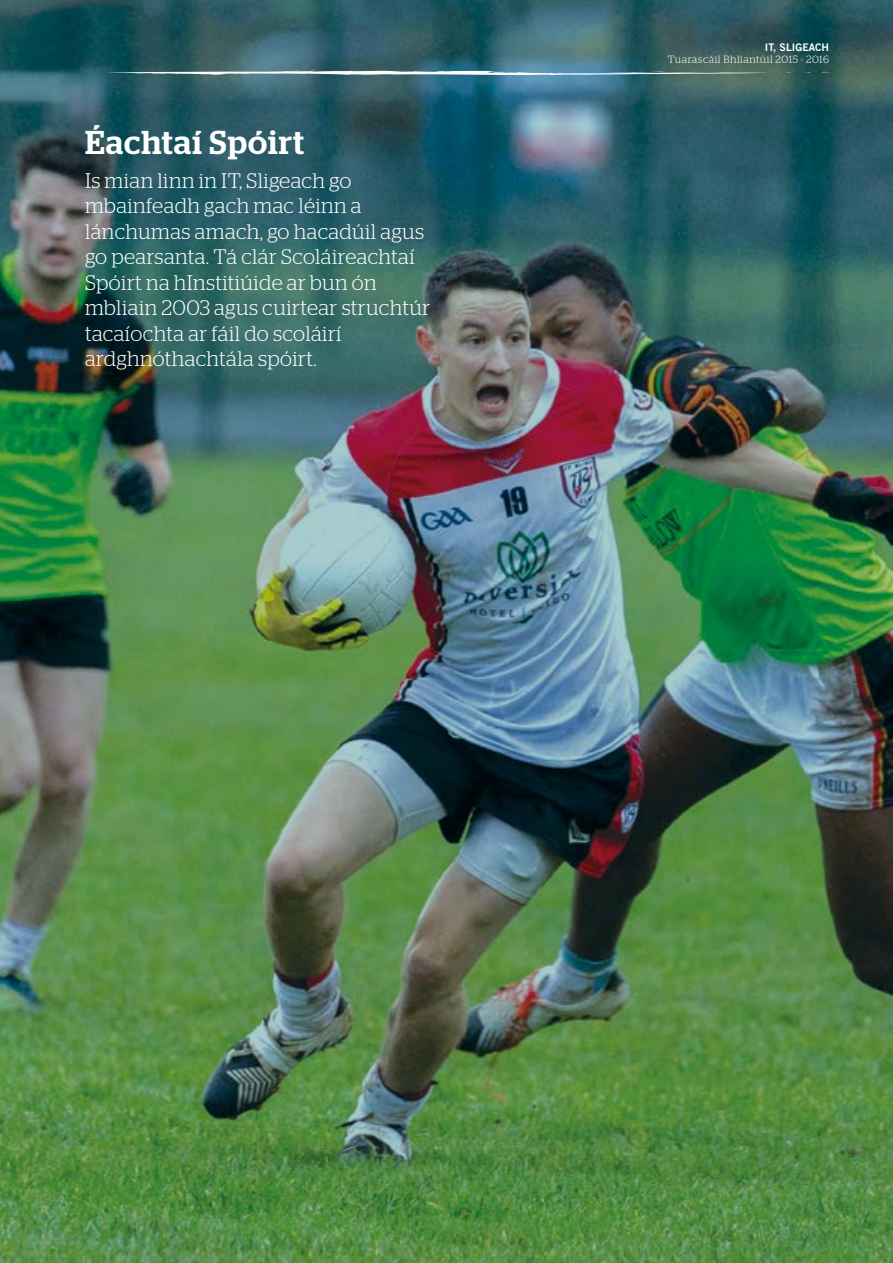
<style>
.page{position:relative;width:893px;height:1263px;background:#fff}
.page>*{position:absolute;margin:0;border:0;box-sizing:border-box;transform-origin:0 0}
.t1{font:500 33px "Stag";letter-spacing:.03em;color:#fff}
.t2{font:300 21px/25.5px "Stag";letter-spacing:.02em;color:#fff}
.t3{font:300 10.5px "Stag";letter-spacing:.05em;color:#fff}
.t4{font:10.5px "Trade Gothic Bold Two";color:#fff}
</style>
<div class="page">
<img style="left:0;top:0;width:893px;height:1263px">
<svg style="left:800px;top:72px;width:33px;height:1px"></svg>
<svg style="left:106px;top:70px;width:663px;height:5px"></svg>
<h1 class="t1" style="left:85px;top:123px;width:220px">Éachtaí Spóirt</h1>
<p class="t2" style="left:85px;top:168px;width:347px">Is mian linn in IT, Sligeach go mbainfeadh gach mac léinn a lánchumas amach, go hacadúil agus go pearsanta. Tá clár Scoláireachtaí<br>Spóirt na hInstitiúide ar bun ón mbliain 2003 agus cuirtear struchtúr tacaíochta ar fáil do scoláirí ardghnóthachtála spóirt.</p>
<p class="t4" style="left:765px;top:41px;width:66px">IT, SLIGEACH</p>
<p class="t3" style="left:668px;top:53px;width:163px">Tuarascáil Bhliantúil 2015 - 2016</p>
</div>
